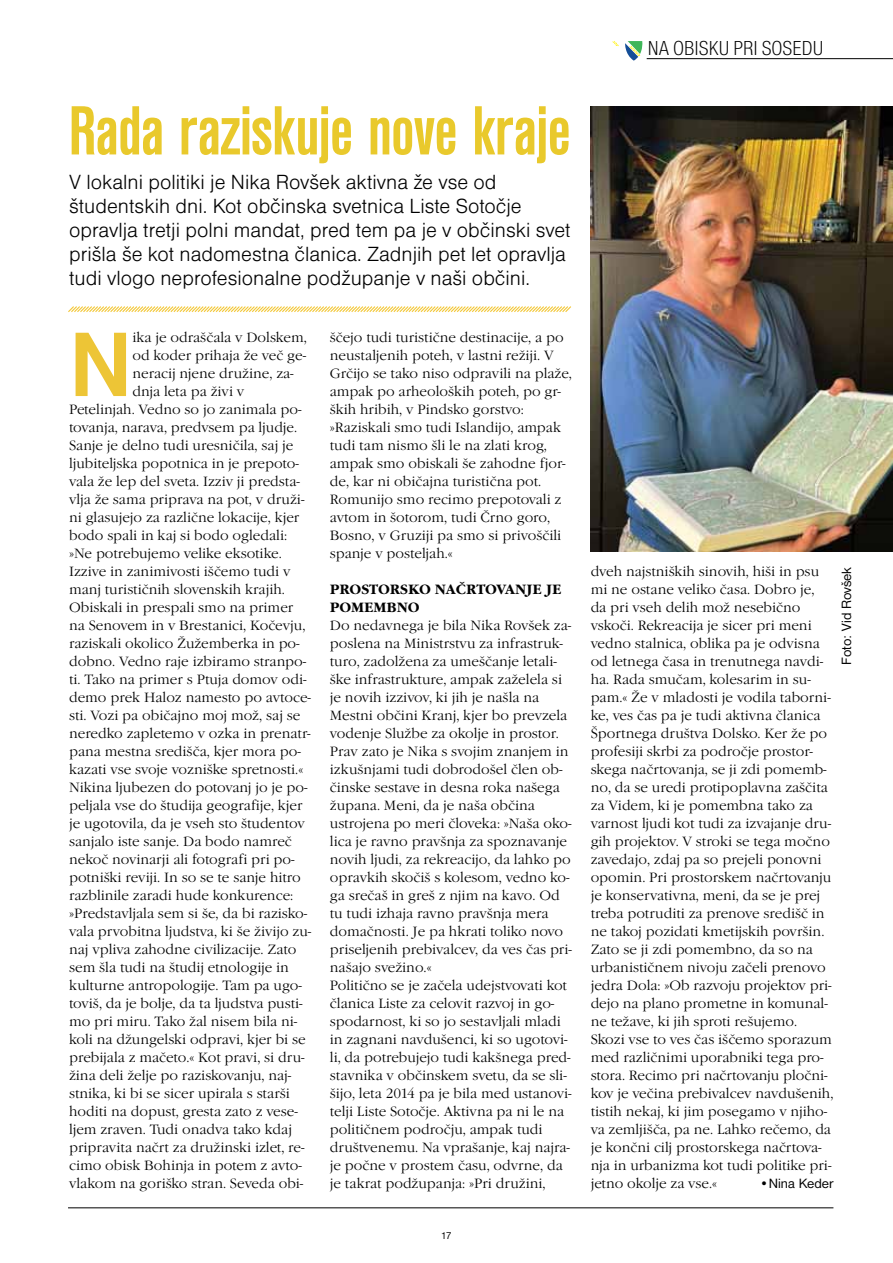
<style>
.page{position:relative;width:893px;height:1263px;background:#fff}
.page>*{position:absolute;margin:0;border:0;box-sizing:border-box;transform-origin:0 0}
.t1{font:700 94.95px "Nimbus San DCE";color:#edc536;scale:.96 1}
.t2{font:700 condensed 72.3px "Nimbus San DCE";letter-spacing:-.02em;color:#e9c92c}
.t3{font:21.3px/24.2px "Nimbus San DCE Ligh";color:#000}
.t4{font:21px "Nimbus San DCE Ligh Cond";color:#000}
.t5{font:13.95px/18px "Garamond Itc TCE Ligh";color:#000}
.t6{font:700 13.95px "Garamond Itc TCE";color:#000}
.t7{font:13.95px "Nimbus San DCE";color:#000}
.t8{font:10.5px "Nimbus San DCE";color:#000}
</style>
<div class="page">
<hr style="left:647px;top:58px;width:246px;height:1px;background:#000">
<svg style="left:612px;top:41px;width:31px;height:20px"></svg>
<svg style="left:68px;top:306px;width:503px;height:6px;background:#f9e5a3"></svg>
<img style="left:590px;top:106px;width:303px;height:445px">
<hr style="left:68px;top:1207px;width:765px;height:1px;background:#000">
<h3 class="t4" style="left:648px;top:36px;width:165px">NA OBISKU PRI SOSEDU</h3>
<h2 class="t2" style="left:68px;top:92px;width:505px">Rada raziskuje nove kraje</h2>
<p class="t3" style="left:69px;top:170px;width:503px">V lokalni politiki je Nika Rovšek aktivna že vse od študentskih dni. Kot občinska svetnica Liste Sotočje opravlja tretji polni mandat, pred tem pa je v občinski svet prišla še kot nadomestna članica. Zadnjih pet let opravlja tudi vlogo neprofesionalne podžupanje v naši občini.</p>
<h1 class="t1" style="left:69px;top:311px;width:67px">N</h1>
<p class="t5" style="left:132px;top:329px;width:176px">ika je odraščala v Dolskem,</p>
<p class="t5" style="left:132px;top:347px;width:175px">od koder prihaja že več ge-</p>
<p class="t5" style="left:132px;top:365px;width:163px">neracij njene družine, za-</p>
<p class="t5" style="left:132px;top:383px;width:113px">dnja leta pa živi v</p>
<p class="t5" style="left:69px;top:401px;width:234px">Petelinjah. Vedno so jo zanimala po-</p>
<p class="t5" style="left:69px;top:419px;width:229px">tovanja, narava, predvsem pa ljudje.</p>
<p class="t5" style="left:69px;top:437px;width:226px">Sanje je delno tudi uresničila, saj je</p>
<p class="t5" style="left:69px;top:455px;width:231px">ljubiteljska popotnica in je prepoto-</p>
<p class="t5" style="left:69px;top:473px;width:232px">vala že lep del sveta. Izziv ji predsta-</p>
<p class="t5" style="left:69px;top:491px;width:237px">vlja že sama priprava na pot, v druži-</p>
<p class="t5" style="left:69px;top:509px;width:232px">ni glasujejo za različne lokacije, kjer</p>
<p class="t5" style="left:69px;top:527px;width:220px">bodo spali in kaj si bodo ogledali:</p>
<p class="t5" style="left:69px;top:545px;width:214px">»Ne potrebujemo velike eksotike.</p>
<p class="t5" style="left:69px;top:563px;width:223px">Izzive in zanimivosti iščemo tudi v</p>
<p class="t5" style="left:69px;top:581px;width:217px">manj turističnih slovenskih krajih.</p>
<p class="t5" style="left:69px;top:599px;width:226px">Obiskali in prespali smo na primer</p>
<p class="t5" style="left:69px;top:617px;width:238px">na Senovem in v Brestanici, Kočevju,</p>
<p class="t5" style="left:69px;top:635px;width:232px">raziskali okolico Žužemberka in po-</p>
<p class="t5" style="left:69px;top:653px;width:239px">dobno. Vedno raje izbiramo stranpo-</p>
<p class="t5" style="left:69px;top:671px;width:239px">ti. Tako na primer s Ptuja domov odi-</p>
<p class="t5" style="left:69px;top:689px;width:243px">demo prek Haloz namesto po avtoce-</p>
<p class="t5" style="left:69px;top:707px;width:233px">sti. Vozi pa običajno moj mož, saj se</p>
<p class="t5" style="left:69px;top:725px;width:243px">neredko zapletemo v ozka in prenatr-</p>
<p class="t5" style="left:69px;top:743px;width:233px">pana mestna središča, kjer mora po-</p>
<p class="t5" style="left:69px;top:761px;width:236px">kazati vse svoje vozniške spretnosti.«</p>
<p class="t5" style="left:69px;top:779px;width:240px">Nikina ljubezen do potovanj jo je po-</p>
<p class="t5" style="left:69px;top:797px;width:235px">peljala vse do študija geografije, kjer</p>
<p class="t5" style="left:69px;top:814px;width:237px">je ugotovila, da je vseh sto študentov</p>
<p class="t5" style="left:69px;top:832px;width:224px">sanjalo iste sanje. Da bodo namreč</p>
<p class="t5" style="left:69px;top:850px;width:227px">nekoč novinarji ali fotografi pri po-</p>
<p class="t5" style="left:69px;top:868px;width:233px">potniški reviji. In so se te sanje hitro</p>
<p class="t5" style="left:69px;top:886px;width:226px">razblinile zaradi hude konkurence:</p>
<p class="t5" style="left:69px;top:904px;width:240px">»Predstavljala sem si še, da bi razisko-</p>
<p class="t5" style="left:69px;top:922px;width:244px">vala prvobitna ljudstva, ki še živijo zu-</p>
<p class="t5" style="left:69px;top:940px;width:229px">naj vpliva zahodne civilizacije. Zato</p>
<p class="t5" style="left:69px;top:958px;width:221px">sem šla tudi na študij etnologije in</p>
<p class="t5" style="left:69px;top:976px;width:234px">kulturne antropologije. Tam pa ugo-</p>
<p class="t5" style="left:69px;top:994px;width:235px">toviš, da je bolje, da ta ljudstva pusti-</p>
<p class="t5" style="left:69px;top:1012px;width:230px">mo pri miru. Tako žal nisem bila ni-</p>
<p class="t5" style="left:69px;top:1030px;width:238px">koli na džungelski odpravi, kjer bi se</p>
<p class="t5" style="left:69px;top:1048px;width:237px">prebijala z mačeto.« Kot pravi, si dru-</p>
<p class="t5" style="left:69px;top:1066px;width:224px">žina deli želje po raziskovanju, naj-</p>
<p class="t5" style="left:69px;top:1084px;width:222px">stnika, ki bi se sicer upirala s starši</p>
<p class="t5" style="left:69px;top:1102px;width:230px">hoditi na dopust, gresta zato z vese-</p>
<p class="t5" style="left:69px;top:1120px;width:224px">ljem zraven. Tudi onadva tako kdaj</p>
<p class="t5" style="left:69px;top:1138px;width:237px">pripravita načrt za družinski izlet, re-</p>
<p class="t5" style="left:69px;top:1156px;width:234px">cimo obisk Bohinja in potem z avto-</p>
<p class="t5" style="left:69px;top:1174px;width:236px">vlakom na goriško stran. Seveda obi-</p>
<p class="t5" style="left:330px;top:328px;width:244px">ščejo tudi turistične destinacije, a po neustaljenih poteh, v lastni režiji. V Grčijo se tako niso odpravili na plaže, ampak po arheoloških poteh, po gr&shy;ških hribih, v Pindsko gorstvo: »Raziskali smo tudi Islandijo, ampak tudi tam nismo šli le na zlati krog, ampak smo obiskali še zahodne fjor&shy;de, kar ni običajna turistična pot.<br>Romunijo smo recimo prepotovali z avtom in šotorom, tudi Črno goro, Bosno, v Gruziji pa smo si privoščili spanje v posteljah.«</p>
<p class="t6" style="left:330px;top:581px;width:82px">PROSTO RSKO</p>
<p class="t6" style="left:435px;top:581px;width:128px">NAČRTOVANJE JE</p>
<p class="t6" style="left:330px;top:599px;width:69px">POMEMBNO</p>
<p class="t5" style="left:330px;top:616px;width:244px">Do nedavnega je bila Nika Rovšek za&shy;poslena na Ministrstvu za infrastruk&shy;turo, zadolžena za umeščanje letali&shy;ške infrastrukture, ampak zaželela si je novih izzivov, ki jih je našla na Mestni občini Kranj, kjer bo prevzela vodenje Službe za okolje in prostor.<br>Prav zato je Nika s svojim znanjem in izkušnjami tudi dobrodošel člen ob&shy;činske sestave in desna roka našega župana. Meni, da je naša občina ustrojena po meri človeka: »Naša oko&shy;lica je ravno pravšnja za spoznavanje novih ljudi, za rekreacijo, da lahko po opravkih skočiš s kolesom, vedno ko&shy;ga srečaš in greš z njim na kavo. Od tu tudi izhaja ravno pravšnja mera domačnosti. Je pa hkrati toliko novo priseljenih prebivalcev, da ves čas pri&shy;našajo svežino.«<br>Politično se je začela udejstvovati kot članica Liste za celovit razvoj in go&shy;spodarnost, ki so jo sestavljali mladi in zagnani navdušenci, ki so ugotovi&shy;li, da potrebujejo tudi kakšnega pred&shy;stavnika v občinskem svetu, da se sli&shy;šijo, leta 2014 pa je bila med ustanovi&shy;telji Liste Sotočje. Aktivna pa ni le na političnem področju, ampak tudi društvenemu. Na vprašanje, kaj najra&shy;je počne v prostem času, odvrne, da je takrat podžupanja: »Pri družini,</p>
<p class="t8" style="left:441px;top:1230px;width:13px">17</p>
<p class="t5" style="left:591px;top:562px;width:244px">dveh najstniških sinovih, hiši in psu mi ne ostane veliko časa. Dobro je, da pri vseh delih mož nesebično vskoči. Rekreacija je sicer pri meni vedno stalnica, oblika pa je odvisna od letnega časa in trenutnega navdi&shy;ha. Rada smučam, kolesarim in su&shy;pam.« Že v mladosti je vodila taborni&shy;ke, ves čas pa je tudi aktivna članica Športnega društva Dolsko. Ker že po profesiji skrbi za področje prostor&shy;skega načrtovanja, se ji zdi pomemb&shy;no, da se uredi protipoplavna zaščita za Videm, ki je pomembna tako za varnost ljudi kot tudi za izvajanje dru&shy;gih projektov. V stroki se tega močno zavedajo, zdaj pa so prejeli ponovni opomin. Pri prostorskem načrtovanju je konservativna, meni, da se je prej treba potruditi za prenove središč in ne takoj pozidati kmetijskih površin.<br>Zato se ji zdi pomembno, da so na urbanističnem nivoju začeli prenovo jedra Dola: »Ob razvoju projektov pri&shy;dejo na plano prometne in komunal&shy;ne težave, ki jih sproti rešujemo.<br>Skozi vse to ves čas iščemo sporazum med različnimi uporabniki tega pro&shy;stora. Recimo pri načrtovanju pločni&shy;kov je večina prebivalcev navdušenih, tistih nekaj, ki jim posegamo v njiho&shy;va zemljišča, pa ne. Lahko rečemo, da je končni cilj prostorskega načrtova&shy;nja in urbanizma kot tudi politike pri&shy;jetno okolje za vse.«</p>
<p class="t7" style="left:759px;top:1175px;width:75px">•Nina Keder</p>
<p class="t7" style="left:839px;top:664px;width:99px;rotate:-90deg">Foto: Vid Rovšek</p>
</div>
